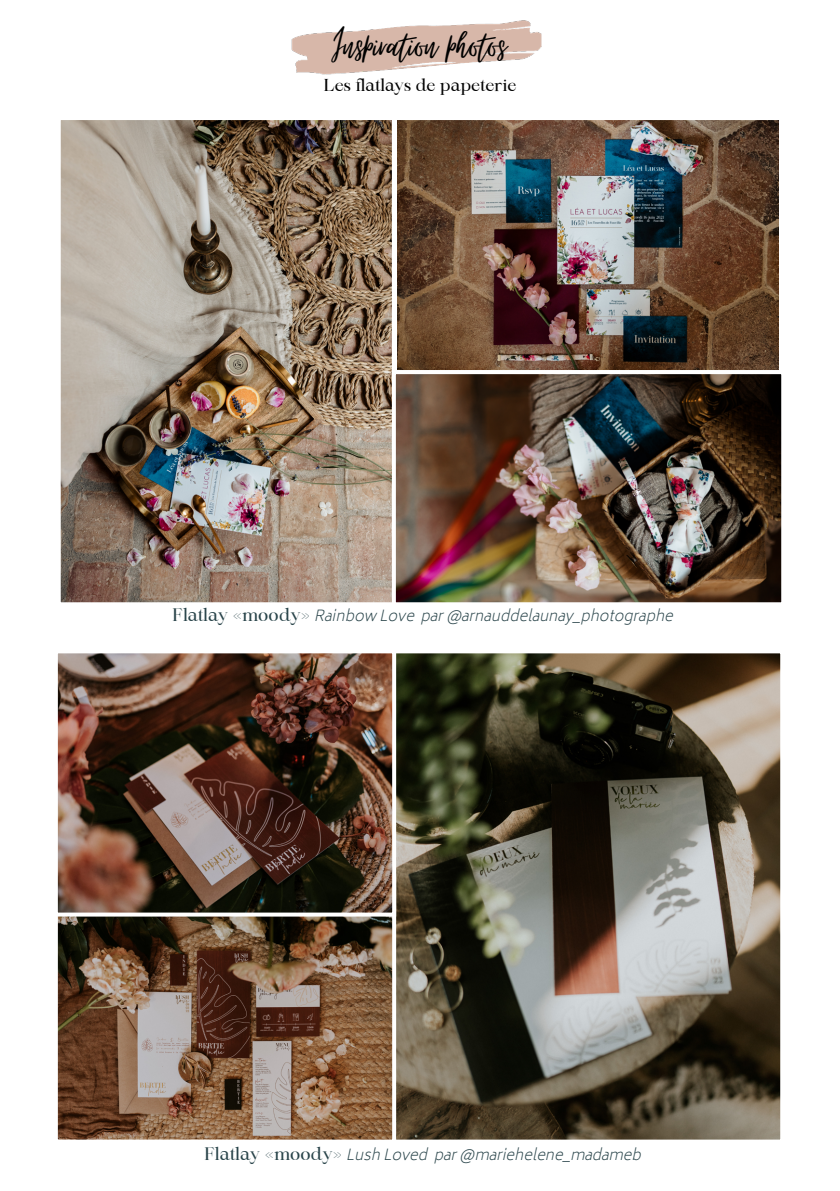
<style>
.page{position:relative;width:840px;height:1191px;background:#fff}
.page>*{position:absolute;margin:0;border:0;box-sizing:border-box;transform-origin:0 0}
.t1{font:49.2px "Virtual";color:#000}
.t2{font:16.4px "Maharlika";color:#000}
.t3{font:italic 200 15px "Biryani";color:#29444a}
.s1{font-family:"Maharlika";font-weight:400;font-style:normal;font-size:17.2px}
</style>
<div class="page">
<img style="left:396px;top:654px;width:382px;height:484px">
<div style="left:386px;top:649px;width:397px;height:494px;border:4px solid #fff"></div>
<img style="left:59px;top:916px;width:332px;height:222px">
<div style="left:54px;top:876px;width:342px;height:267px;border:4px solid #fff"></div>
<img style="left:62px;top:121px;width:329px;height:480px">
<div style="left:57px;top:116px;width:348px;height:490px;border:4px solid #fff"></div>
<img style="left:397px;top:121px;width:381px;height:248px">
<div style="left:391px;top:116px;width:393px;height:258px;border:4px solid #fff"></div>
<img style="left:396px;top:375px;width:383px;height:226px">
<div style="left:391px;top:370px;width:393px;height:236px;border:4px solid #fff"></div>
<img style="left:291px;top:20px;width:251px;height:55px">
<img style="left:59px;top:654px;width:332px;height:257px">
<div style="left:54px;top:649px;width:342px;height:267px;border:4px solid #fff"></div>
<h1 class="t1" style="left:331px;top:21px;width:177px">Inspiration photos</h1>
<p class="t2" style="left:323px;top:74px;width:194px">Les flatlays de papeterie</p>
<p class="t3" style="left:172px;top:607px;width:507px"><span class="s1">F l atl ay « m o o dy »</span> Rainbow Love par@arnauddelaunay_photographe</p>
<p class="t3" style="left:204px;top:1146px;width:443px"><span class="s1">F l atl ay « m o o dy »</span> LushLoved par@mariehelene_madameb</p>
</div>
